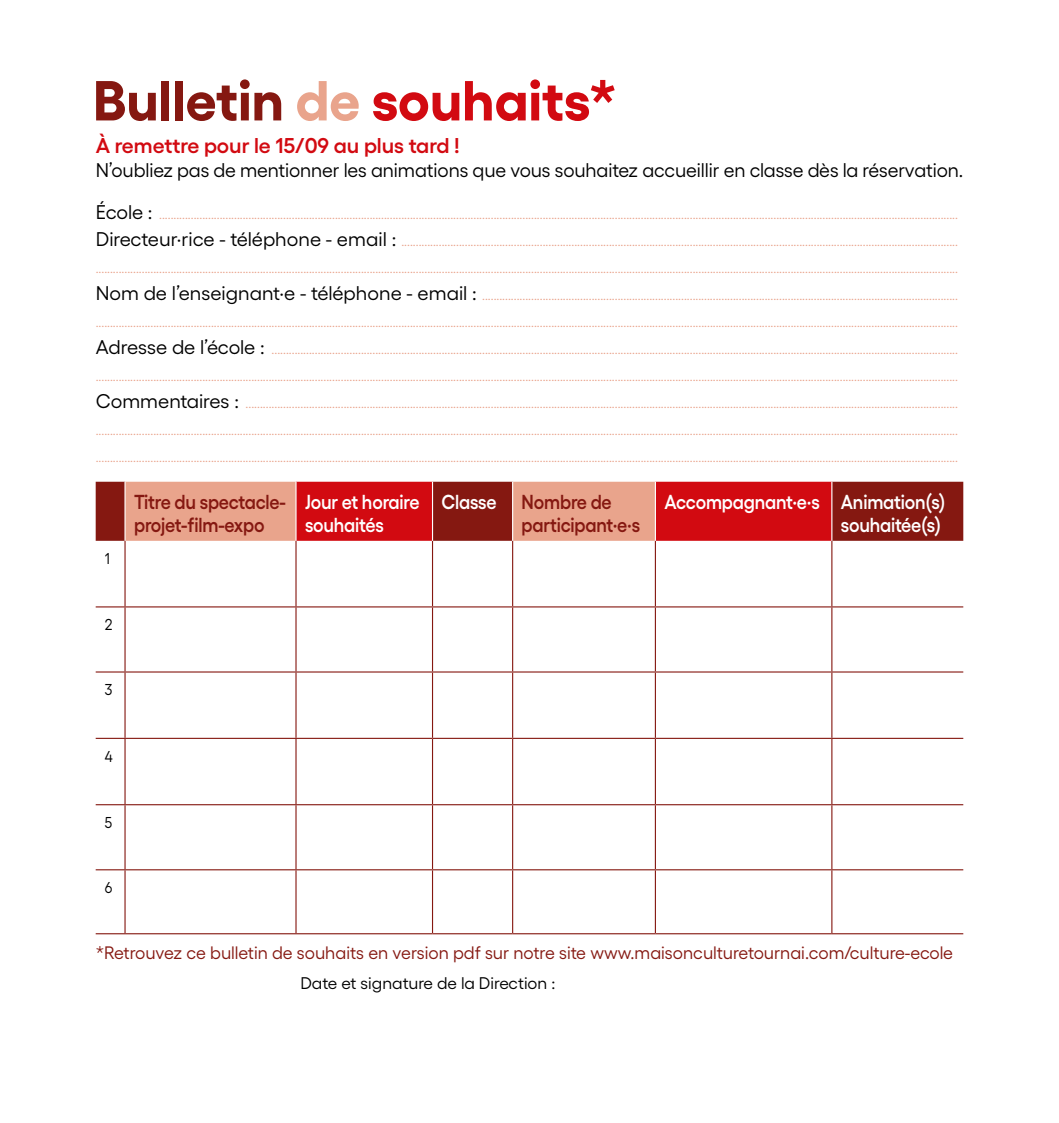
<style>
.page{position:relative;width:1059px;height:1123px;background:#fff}
.page>*{position:absolute;margin:0;border:0;box-sizing:border-box;transform-origin:0 0}
.t1{font:700 56.25px "Gellix";color:#d20a11}
.t2{font:600 21.38px "Gellix";color:#d20a11}
.t3{font:600 20.25px/22.5px "Gellix";letter-spacing:-.01em;color:#851811;scale:.9 1}
.t4{font:600 20.25px/22.5px "Gellix";letter-spacing:-.01em;color:#fff;scale:.9 1}
.t5{font:19.8px "Gellix";letter-spacing:-.005em;color:#000}
.t6{font:18px "Gellix";color:#851811}
.t7{font:16.88px "Gellix";color:#000}
.t8{font:15.75px "Gellix";color:#000;scale:.9 1}
.t9{font:12.38px/27px "Gellix";color:#e9a48c;text-align:justify}
.s1{color:#851811}
.s2{color:#e9a48c}
.s3{font-size:19.8px;color:#000}
.s4{color:#fff}
</style>
<div class="page">
<div style="left:96px;top:482px;width:867px;height:59px;background:#851811"></div>
<svg style="left:126px;top:482px;width:705px;height:59px;background:#d35048"></svg>
<hr style="left:124px;top:541px;width:2px;height:65px;background:#851811">
<hr style="left:295px;top:541px;width:1px;height:65px;background:#851811">
<hr style="left:432px;top:541px;width:1px;height:65px;background:#851811">
<hr style="left:512px;top:541px;width:1px;height:65px;background:#851811">
<hr style="left:655px;top:541px;width:1px;height:65px;background:#851811">
<hr style="left:831px;top:541px;width:1px;height:65px;background:#851811">
<svg style="left:96px;top:606px;width:29px;height:1px"></svg>
<hr style="left:125px;top:606px;width:171px;height:1px;background:#851811">
<hr style="left:124px;top:607px;width:2px;height:64px;background:#851811">
<hr style="left:296px;top:606px;width:136px;height:1px;background:#851811">
<hr style="left:295px;top:607px;width:1px;height:64px;background:#851811">
<hr style="left:432px;top:606px;width:81px;height:1px;background:#851811">
<hr style="left:432px;top:607px;width:1px;height:64px;background:#851811">
<hr style="left:513px;top:606px;width:142px;height:1px;background:#851811">
<hr style="left:512px;top:607px;width:1px;height:64px;background:#851811">
<hr style="left:655px;top:606px;width:177px;height:1px;background:#851811">
<hr style="left:655px;top:607px;width:1px;height:64px;background:#851811">
<hr style="left:832px;top:606px;width:131px;height:1px;background:#851811">
<hr style="left:831px;top:607px;width:1px;height:64px;background:#851811">
<svg style="left:96px;top:671px;width:29px;height:1px"></svg>
<hr style="left:125px;top:671px;width:171px;height:1px;background:#851811">
<hr style="left:124px;top:672px;width:2px;height:65px;background:#851811">
<hr style="left:296px;top:671px;width:136px;height:1px;background:#851811">
<hr style="left:295px;top:672px;width:1px;height:65px;background:#851811">
<hr style="left:432px;top:671px;width:81px;height:1px;background:#851811">
<hr style="left:432px;top:672px;width:1px;height:65px;background:#851811">
<hr style="left:513px;top:671px;width:142px;height:1px;background:#851811">
<hr style="left:512px;top:672px;width:1px;height:65px;background:#851811">
<hr style="left:655px;top:671px;width:177px;height:1px;background:#851811">
<hr style="left:655px;top:672px;width:1px;height:65px;background:#851811">
<hr style="left:832px;top:671px;width:131px;height:1px;background:#851811">
<hr style="left:831px;top:672px;width:1px;height:65px;background:#851811">
<hr style="left:96px;top:737px;width:29px;height:2px;background:#851811">
<hr style="left:125px;top:737px;width:171px;height:2px;background:#851811">
<hr style="left:124px;top:739px;width:2px;height:65px;background:#851811">
<hr style="left:296px;top:737px;width:136px;height:2px;background:#851811">
<hr style="left:295px;top:739px;width:1px;height:65px;background:#851811">
<hr style="left:432px;top:737px;width:81px;height:2px;background:#851811">
<hr style="left:432px;top:739px;width:1px;height:65px;background:#851811">
<hr style="left:513px;top:737px;width:142px;height:2px;background:#851811">
<hr style="left:512px;top:739px;width:1px;height:65px;background:#851811">
<hr style="left:655px;top:737px;width:177px;height:2px;background:#851811">
<hr style="left:655px;top:739px;width:1px;height:65px;background:#851811">
<hr style="left:832px;top:737px;width:131px;height:2px;background:#851811">
<hr style="left:831px;top:739px;width:1px;height:65px;background:#851811">
<svg style="left:96px;top:804px;width:29px;height:1px"></svg>
<hr style="left:125px;top:804px;width:171px;height:1px;background:#851811">
<hr style="left:124px;top:805px;width:2px;height:64px;background:#851811">
<hr style="left:296px;top:804px;width:136px;height:1px;background:#851811">
<hr style="left:295px;top:805px;width:1px;height:64px;background:#851811">
<hr style="left:432px;top:804px;width:81px;height:1px;background:#851811">
<hr style="left:432px;top:805px;width:1px;height:64px;background:#851811">
<hr style="left:513px;top:804px;width:142px;height:1px;background:#851811">
<hr style="left:512px;top:805px;width:1px;height:64px;background:#851811">
<hr style="left:655px;top:804px;width:177px;height:1px;background:#851811">
<hr style="left:655px;top:805px;width:1px;height:64px;background:#851811">
<hr style="left:832px;top:804px;width:131px;height:1px;background:#851811">
<hr style="left:831px;top:805px;width:1px;height:64px;background:#851811">
<svg style="left:96px;top:869px;width:29px;height:1px"></svg>
<hr style="left:125px;top:869px;width:171px;height:1px;background:#851811">
<hr style="left:124px;top:870px;width:2px;height:63px;background:#851811">
<hr style="left:296px;top:869px;width:136px;height:1px;background:#851811">
<hr style="left:295px;top:870px;width:1px;height:63px;background:#851811">
<hr style="left:432px;top:869px;width:81px;height:1px;background:#851811">
<hr style="left:432px;top:870px;width:1px;height:63px;background:#851811">
<hr style="left:513px;top:869px;width:142px;height:1px;background:#851811">
<hr style="left:512px;top:870px;width:1px;height:63px;background:#851811">
<hr style="left:655px;top:869px;width:177px;height:1px;background:#851811">
<hr style="left:655px;top:870px;width:1px;height:63px;background:#851811">
<hr style="left:832px;top:869px;width:131px;height:1px;background:#851811">
<hr style="left:831px;top:870px;width:1px;height:63px;background:#851811">
<svg style="left:96px;top:933px;width:29px;height:1px"></svg>
<hr style="left:125px;top:933px;width:171px;height:1px;background:#851811">
<hr style="left:296px;top:933px;width:136px;height:1px;background:#851811">
<hr style="left:432px;top:933px;width:81px;height:1px;background:#851811">
<hr style="left:513px;top:933px;width:142px;height:1px;background:#851811">
<hr style="left:655px;top:933px;width:177px;height:1px;background:#851811">
<hr style="left:832px;top:933px;width:131px;height:1px;background:#851811">
<hr style="left:124px;top:482px;width:2px;height:59px;background:#fff">
<hr style="left:295px;top:482px;width:1px;height:59px;background:#fff">
<hr style="left:432px;top:482px;width:1px;height:59px;background:#fff">
<hr style="left:512px;top:482px;width:1px;height:59px;background:#fff">
<hr style="left:655px;top:482px;width:1px;height:59px;background:#fff">
<hr style="left:831px;top:482px;width:1px;height:59px;background:#fff">
<h1 class="t1" style="left:93px;top:55px;width:526px"><span class="s1">Bulletin</span> <span class="s2">de</span> souhaits*</h1>
<h2 class="t2" style="left:96px;top:128px;width:366px">À remettre pour le 15/09 au plus tard !</h2>
<h3 class="t5" style="left:96px;top:155px;width:869px">N’oubliez pas de mentionner les animations que vous souhaitez accueillir en classe dès la réservation.</h3>
<p class="t9" style="left:96px;top:200px;width:864px"><span class="s3">École :</span> .....................................................................................................................................................................................................................................................................................<br><span class="s3">Directeur·rice - téléphone - email :</span> ................................................................................................................................................................................................. ...........................................................................................................................................................................................................................................................................................................<br><span class="s3">Nom de l’enseignant·e - téléphone - email :</span> ..................................................................................................................................................................... ...........................................................................................................................................................................................................................................................................................................<br><span class="s3">Adresse de l’école :</span> .............................................................................................................................................................................................................................................. ...........................................................................................................................................................................................................................................................................................................<br><span class="s3">Commentaires :</span> ....................................................................................................................................................................................................................................................... ........................................................................................................................................................................................................................................................................................................... ...........................................................................................................................................................................................................................................................................................................</p>
<p class="t8" style="left:105px;top:546px;width:7px">1</p>
<p class="t8" style="left:105px;top:613px;width:10px">2</p>
<p class="t8" style="left:105px;top:678px;width:10px">3</p>
<p class="t8" style="left:105px;top:744px;width:11px">4</p>
<h3 class="t3" style="left:134px;top:489px;width:170px">Titre du spectacle&shy;projet-film-expo</h3>
<h3 class="t4" style="left:305px;top:489px;width:129px">Jour et horaire souhaités</h3>
<h3 class="t3" style="left:522px;top:489px;width:133px;text-indent:-80px"><span class="s4">Classe</span> Nombre de participant·e·s</h3>
<h3 class="t4" style="left:664px;top:489px;width:314px;text-align:right">Accompagnant·e·s Animation(s) souhaitée(s)</h3>
<p class="t8" style="left:105px;top:810px;width:10px">5</p>
<p class="t8" style="left:105px;top:875px;width:10px">6</p>
<h3 class="t6" style="left:96px;top:939px;width:859px">*Retrouvez ce bulletin de souhaits en version pdf sur notre site www.maisonculturetournai.com/culture-ecole</h3>
<h3 class="t7" style="left:300px;top:969px;width:256px">Date et signature de la Direction :</h3>
</div>
